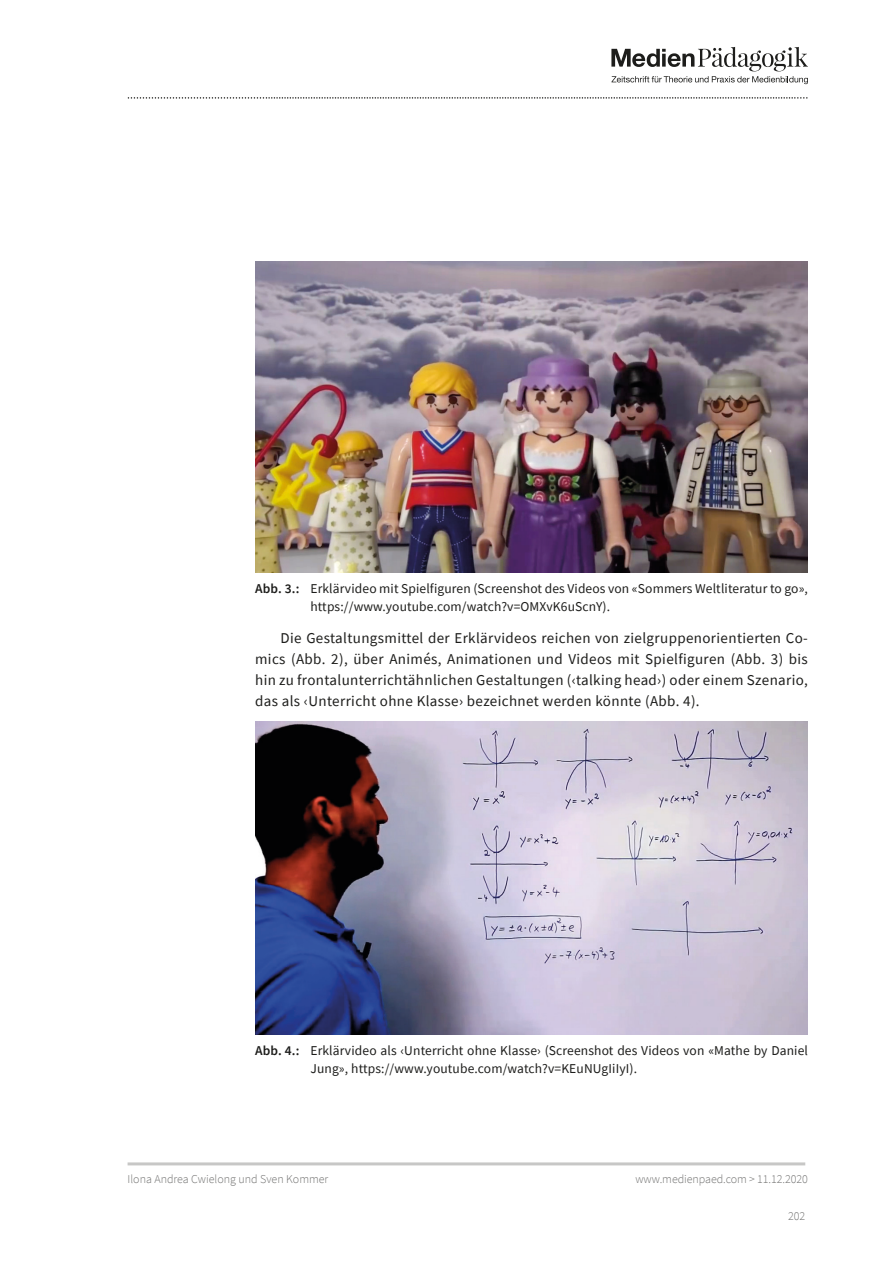
<style>
.page{position:relative;width:893px;height:1263px;background:#fff}
.page>*{position:absolute;margin:0;border:0;box-sizing:border-box;transform-origin:0 0}
.mp-text{font:15px/21px "Source Sans Pro";letter-spacing:.025em;color:#1d1d1b;text-align:justify}
.mp-Abbildungen_Legen{font:13.5px/18px "Source Sans Pro";letter-spacing:.01em;color:#1d1d1b}
.t1{font:300 12px "Source Sans Pro";color:#70706f}
.s1{font-weight:600}
</style>
<div class="page">
<hr style="left:128px;top:1162px;width:677px;height:3px;background:#c7c7c6">
<svg style="left:611px;top:47px;width:197px;height:37px"></svg>
<svg style="left:128px;top:97px;width:679px;height:2px"></svg>
<img style="left:255px;top:262px;width:553px;height:311px">
<img style="left:255px;top:721px;width:553px;height:314px">
<p class="mp-Abbildungen_Legen" style="left:310px;top:579px;width:499px;text-indent:-55px"><span class="s1">Abb. 3.:</span> Erklärvideo mit Spielfiguren (Screenshot des Videos von «Sommers Weltliteratur to go», https://www.youtube.com/watch?v=OMXvK6uScnY).</p>
<p class="mp-text" style="left:255px;top:627px;width:554px;text-indent:26px">Die Gestaltungsmittel der Erklärvideos reichen von zielgruppenorientierten Co&shy;mics (Abb. 2), über Animés, Animationen und Videos mit Spielfiguren (Abb. 3) bis hin zu frontalunterrichtähnlichen Gestaltungen (‹talking head›) oder einem Szenario, das als ‹Unterricht ohne Klasse› bezeichnet werden könnte (Abb. 4).</p>
<p class="mp-Abbildungen_Legen" style="left:310px;top:1041px;width:499px;text-indent:-55px"><span class="s1">Abb. 4.:</span> Erklärvideo als ‹Unterricht ohne Klasse› (Screenshot des Videos von «Mathe by Daniel<br>Jung», https://www.youtube.com/watch?v=KEuNUgIiIyI).</p>
<p class="t1" style="left:128px;top:1171px;width:202px">Ilona Andrea Cwielong und Sven Kommer</p>
<p class="t1" style="left:635px;top:1171px;width:174px">www.medienpaed.com &gt; 11.12.2020</p>
<p class="t1" style="left:788px;top:1208px;width:19px">202</p>
</div>
